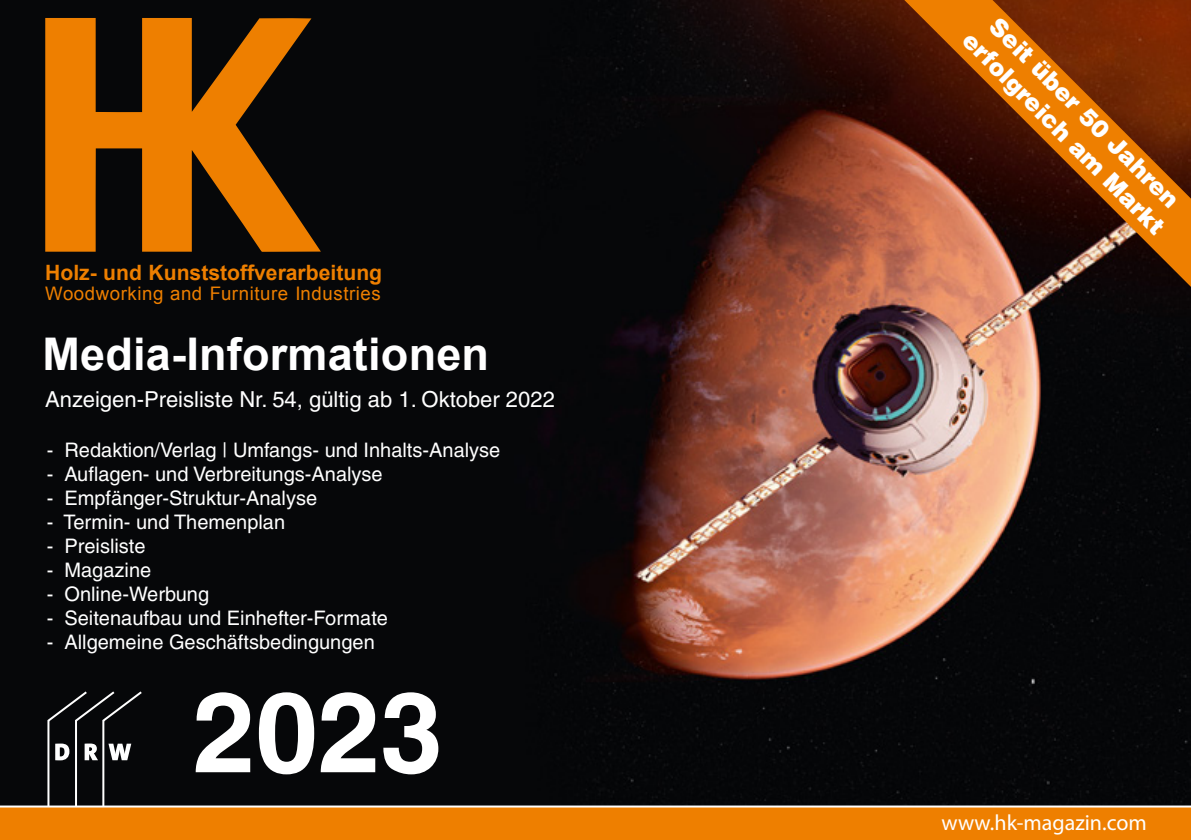
<style>
.page{position:relative;width:1191px;height:840px;background:#fff}
.page>*{position:absolute;margin:0;border:0;box-sizing:border-box;transform-origin:0 0}
.t1{font:700 112.4px "Helvetica";color:#fff}
.t2{font:700 45px "Arial";letter-spacing:.005em;color:#fff}
.t3{font:900 24px/28.8px "Helvetica";color:#fff;text-align:center}
.t4{font:22px "Helvetica";color:#fff}
.t5{font:22px "Myriad Pro";color:#fff}
.t6{font:700 21.2px "Arial";color:#ee7f00}
.t7{font:20px "Helvetica";color:#fff}
.t8{font:18.6px "Arial";letter-spacing:.03em;color:#ee7f00}
</style>
<div class="page">
<img style="left:0;top:0;width:1191px;height:805px">
<div style="left:0;top:806px;width:1191px;height:33px;background:#ee7f00"></div>
<svg style="left:45px;top:18px;width:276px;height:234px;background:#8e4d03"></svg>
<svg style="left:904px;top:0;width:287px;height:287px;background:#874111"></svg>
<svg style="left:46px;top:689px;width:98px;height:116px;background:#242526"></svg>
<hr style="left:0;top:805px;width:1191px;height:2px;background:#fff">
<p class="t6" style="left:45px;top:258px;width:338px">Holz- und Kunststoffverarbeitung</p>
<p class="t8" style="left:45px;top:281px;width:337px">Woodworking and Furniture Industries</p>
<h2 class="t2" style="left:42px;top:324px;width:448px">Media-Informationen</h2>
<p class="t4" style="left:45px;top:386px;width:511px">Anzeigen-Preisliste Nr. 54, gültig ab 1. Oktober 2022</p>
<p class="t7" style="left:47px;top:437px;width:455px">- Redaktion/Verlag | Umfangs- und Inhalts-Analyse</p>
<p class="t7" style="left:47px;top:461px;width:337px">- Auflagen- und Verbreitungs-Analyse</p>
<p class="t7" style="left:47px;top:485px;width:272px">- Empfänger-Struktur-Analyse</p>
<p class="t7" style="left:47px;top:509px;width:240px">- Termin- und Themenplan</p>
<p class="t7" style="left:47px;top:533px;width:100px">- Preisliste</p>
<p class="t7" style="left:47px;top:557px;width:106px">- Magazine</p>
<p class="t7" style="left:47px;top:581px;width:164px">- Online-Werbung</p>
<p class="t7" style="left:47px;top:605px;width:343px">- Seitenaufbau und Einhefter-Formate</p>
<p class="t7" style="left:47px;top:629px;width:329px">- Allgemeine Geschäftsbedingungen</p>
<h1 class="t1" style="left:193px;top:663px;width:251px">2023</h1>
<p class="t3" style="left:998px;top:5px;width:276px;rotate:45deg">Seit über 50 Jahren erfolgreich am Markt</p>
<p class="t5" style="left:941px;top:808px;width:207px">www.hk-magazin.com</p>
</div>
